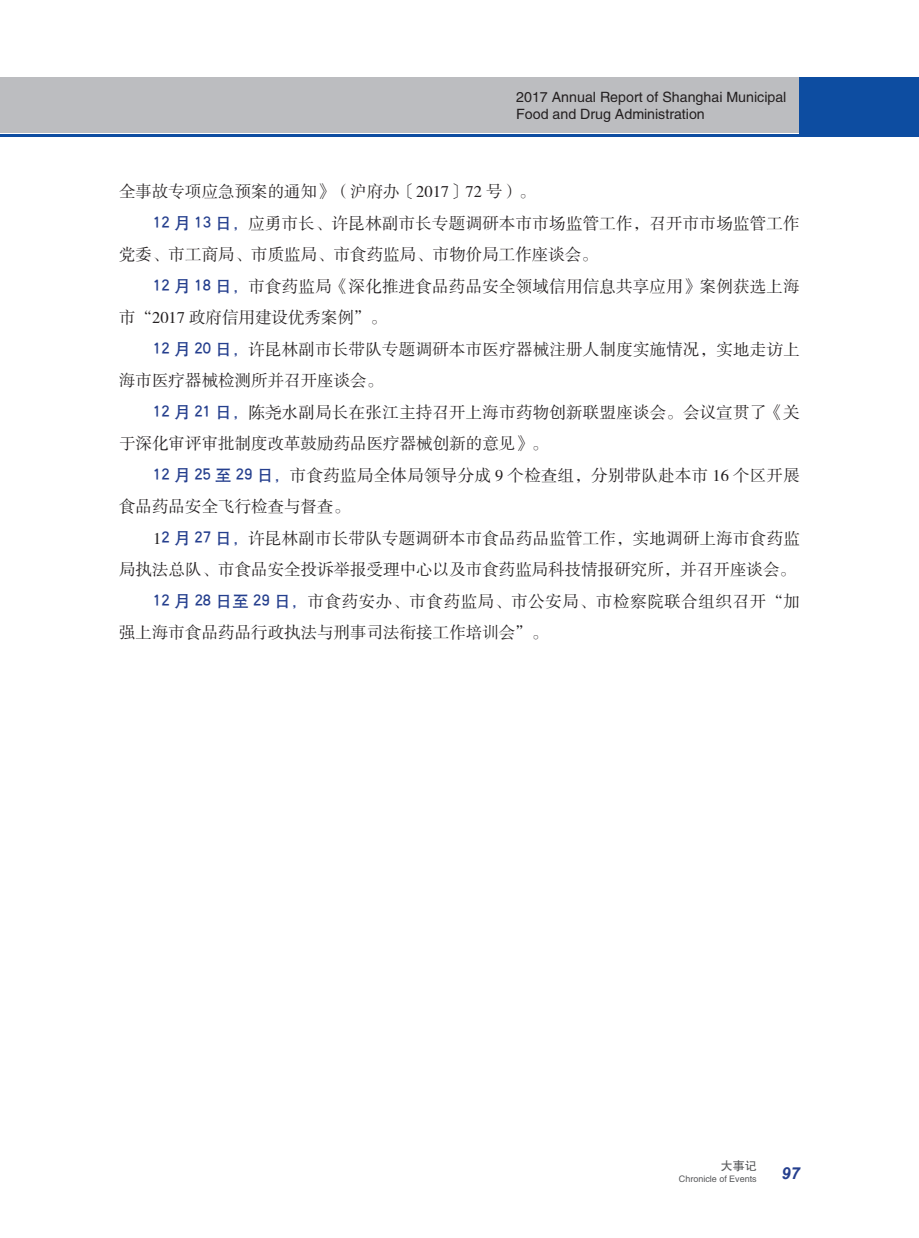
<style>
.page{position:relative;width:919px;height:1238px;background:#fff}
.page>*{position:absolute;margin:0;border:0;box-sizing:border-box;transform-origin:0 0}
.t1{font:16.5px "FZSSJW GB1 0";letter-spacing:.015em;color:#231f20}
.t2{font:16.5px "FZSSJW GB1 0";letter-spacing:.035em;color:#231f20}
.t3{font:italic 700 16.5px "Arial";color:#253f8e}
.t4{font:14.25px/17.1px "FZHTJW GB1 0";color:#231f20}
.t5{font:12px "FZHTJW GB1 0";color:#57585a}
.t6{font:9px "FZHTJW GB1 0";color:#57585a}
.s1{font-family:"H Yb 1 gj";color:#253f8e}
</style>
<div class="page">
<div style="left:0;top:77px;width:799px;height:56px;background:#bcbdc0"></div>
<hr style="left:0;top:135px;width:799px;height:2px;background:#0d4da1">
<div style="left:799px;top:77px;width:119px;height:60px;background:#0d4da1"></div>
<p class="t4" style="left:516px;top:89px;width:271px">2017 Annual Report of Shanghai Municipal<br>Food and Drug Administration</p>
<p class="t1" style="left:119px;top:183px;width:418px">全事故专项应急预案的通知》（沪府办〔2017〕72 号）。</p>
<p class="t1" style="left:153px;top:214px;width:648px"><span class="s1">12 月 13 日，</span>应勇市长、许昆林副市长专题调研本市市场监管工作，召开市市场监管工作</p>
<p class="t1" style="left:119px;top:246px;width:480px">党委、市工商局、市质监局、市食药监局、市物价局工作座谈会。</p>
<p class="t1" style="left:153px;top:277px;width:648px"><span class="s1">12 月 18 日，</span>市食药监局《深化推进食品药品安全领域信用信息共享应用》案例获选上海</p>
<p class="t1" style="left:119px;top:309px;width:269px">市“2017 政府信用建设优秀案例”。</p>
<p class="t1" style="left:153px;top:340px;width:648px"><span class="s1">12 月 20 日，</span>许昆林副市长带队专题调研本市医疗器械注册人制度实施情况，实地走访上</p>
<p class="t1" style="left:119px;top:372px;width:265px">海市医疗器械检测所并召开座谈会。</p>
<p class="t1" style="left:153px;top:403px;width:648px"><span class="s1">12 月 21 日，</span>陈尧水副局长在张江主持召开上海市药物创新联盟座谈会。会议宣贯了《关</p>
<p class="t1" style="left:119px;top:435px;width:431px">于深化审评审批制度改革鼓励药品医疗器械创新的意见》。</p>
<p class="t1" style="left:153px;top:466px;width:648px"><span class="s1">12 月 25 至 29 日，</span>市食药监局全体局领导分成 9 个检查组，分别带队赴本市 16 个区开展</p>
<p class="t1" style="left:119px;top:498px;width:232px">食品药品安全飞行检查与督查。</p>
<p class="t1" style="left:153px;top:529px;width:648px">1<span class="s1">2 月 27 日，</span>许昆林副市长带队专题调研本市食品药品监管工作，实地调研上海市食药监</p>
<p class="t1" style="left:119px;top:561px;width:678px">局执法总队、市食品安全投诉举报受理中心以及市食药监局科技情报研究所，并召开座谈会。</p>
<p class="t2" style="left:153px;top:592px;width:648px"><span class="s1">12 月 28 日至 29 日，</span>市食药安办、市食药监局、市公安局、市检察院联合组织召开“加</p>
<p class="t1" style="left:119px;top:624px;width:431px">强上海市食品药品行政执法与刑事司法衔接工作培训会”。</p>
<p class="t5" style="left:720px;top:1159px;width:37px">大事记</p>
<p class="t6" style="left:679px;top:1173px;width:79px">Chronicle of Events</p>
<p class="t3" style="left:781px;top:1161px;width:20px">97</p>
</div>
